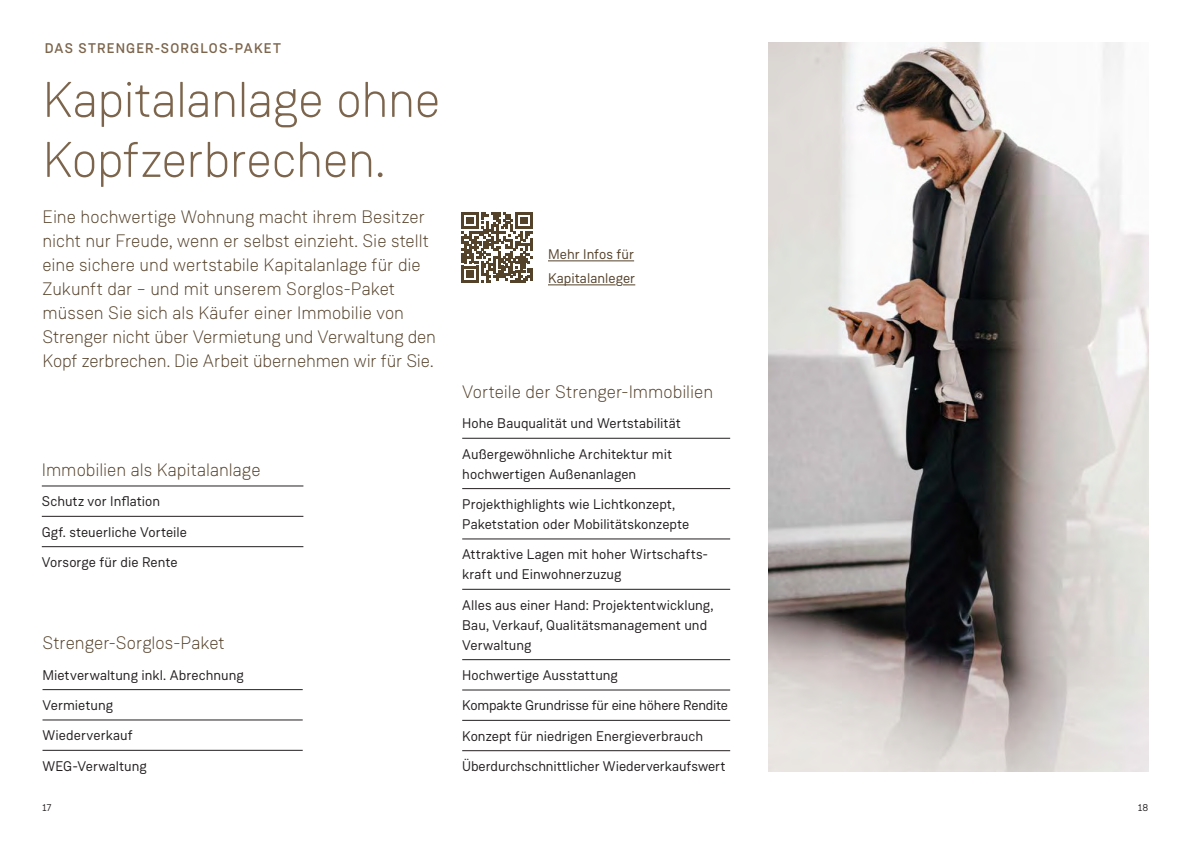
<style>
.page{position:relative;width:1191px;height:842px;background:#fff}
.page>*{position:absolute;margin:0;border:0;box-sizing:border-box;transform-origin:0 0}
.t1{font:300 50px/60px "Weissenhof Grotesk";letter-spacing:-.01em;color:#7c654c}
.t2{font:300 18px/24px "Weissenhof Grotesk";letter-spacing:-.005em;color:#55422b}
.t3{font:14px/30.3px "Weissenhof Grotesk";color:#231f20}
.t4{font:14px/24px "Weissenhof Grotesk";color:#55422b}
.t5{font:500 14px "Weissenhof Grotesk";letter-spacing:.085em;color:#7c654c}
.t6{font:10px "Weissenhof Grotesk";color:#231f20}
</style>
<div class="page">
<img style="left:768px;top:43px;width:380px;height:728px">
<hr style="left:42px;top:486px;width:261px;height:1px;background:#231f20">
<hr style="left:42px;top:516px;width:261px;height:1px;background:#231f20">
<hr style="left:42px;top:546px;width:261px;height:1px;background:#231f20">
<hr style="left:43px;top:689px;width:260px;height:1px;background:#231f20">
<hr style="left:43px;top:720px;width:260px;height:1px;background:#231f20">
<hr style="left:43px;top:750px;width:260px;height:1px;background:#231f20">
<hr style="left:548px;top:261px;width:86px;height:1px;background:#55422b">
<hr style="left:548px;top:285px;width:67px;height:1px;background:#55422b">
<svg style="left:623px;top:285px;width:12px;height:1px"></svg>
<svg style="left:461px;top:212px;width:71px;height:71px"></svg>
<hr style="left:462px;top:438px;width:268px;height:1px;background:#231f20">
<hr style="left:462px;top:488px;width:268px;height:1px;background:#231f20">
<hr style="left:462px;top:539px;width:268px;height:1px;background:#231f20">
<hr style="left:462px;top:589px;width:268px;height:1px;background:#231f20">
<hr style="left:462px;top:659px;width:268px;height:1px;background:#231f20">
<hr style="left:462px;top:690px;width:268px;height:1px;background:#231f20">
<hr style="left:462px;top:720px;width:268px;height:1px;background:#231f20">
<hr style="left:462px;top:750px;width:268px;height:1px;background:#231f20">
<p class="t5" style="left:45px;top:40px;width:238px">DAS STRENGER-SORGLOS-PAKET</p>
<h1 class="t1" style="left:43px;top:69px;width:399px">Kapitalanlage ohne<br>Kopfzerbrechen.</h1>
<p class="t2" style="left:43px;top:205px;width:395px">Eine hochwertige Wohnung macht ihrem Besitzer nicht nur Freude, wenn er selbst einzieht. Sie stellt eine sichere und wertstabile Kapitalanlage für die Zukunft dar – und mit unserem Sorglos-Paket müssen Sie sich als Käufer einer Immobilie von Strenger nicht über Vermietung und Verwaltung den Kopf zerbrechen. Die Arbeit übernehmen wir für Sie.</p>
<p class="t2" style="left:42px;top:457px;width:220px">Immobilien als Kapitalanlage</p>
<p class="t3" style="left:42px;top:486px;width:147px">Schutz vor Inflation<br>Ggf. steuerliche Vorteile<br>Vorsorge für die Rente</p>
<p class="t2" style="left:43px;top:631px;width:184px">Strenger-Sorglos-Paket</p>
<p class="t3" style="left:43px;top:660px;width:203px">Mietverwaltung inkl. Abrechnung<br>Vermietung<br>Wiederverkauf<br>WEG-Verwaltung</p>
<p class="t4" style="left:548px;top:242px;width:89px">Mehr Infos für<br>Kapitalanleger</p>
<p class="t2" style="left:462px;top:379px;width:252px">Vorteile der Strenger-Immobilien</p>
<p class="t3" style="left:462px;top:408px;width:220px">Hohe Bauqualität und Wertstabilität<br>Außergewöhnliche Architektur mit</p>
<p class="t3" style="left:462px;top:459px;width:215px">hochwertigen Außenanlagen<br>Projekthighlights wie Lichtkonzept,</p>
<p class="t3" style="left:462px;top:509px;width:247px">Paketstation oder Mobilitätskonzepte<br>Attraktive Lagen mit hoher Wirtschafts-</p>
<p class="t3" style="left:462px;top:559px;width:253px">kraft und Einwohnerzuzug<br>Alles aus einer Hand: Projektentwicklung,</p>
<p class="t3" style="left:462px;top:615px;width:246px;line-height:20px">Bau, Verkauf, Qualitätsmanagement und<br>Verwaltung</p>
<p class="t3" style="left:462px;top:660px;width:267px">Hochwertige Ausstattung<br>Kompakte Grundrisse für eine höhere Rendite Konzept für niedrigen Energieverbrauch Überdurchschnittlicher Wiederverkaufswert</p>
<p class="t6" style="left:43px;top:801px;width:11px">17</p>
<p class="t6" style="left:1138px;top:801px;width:12px">18</p>
</div>
